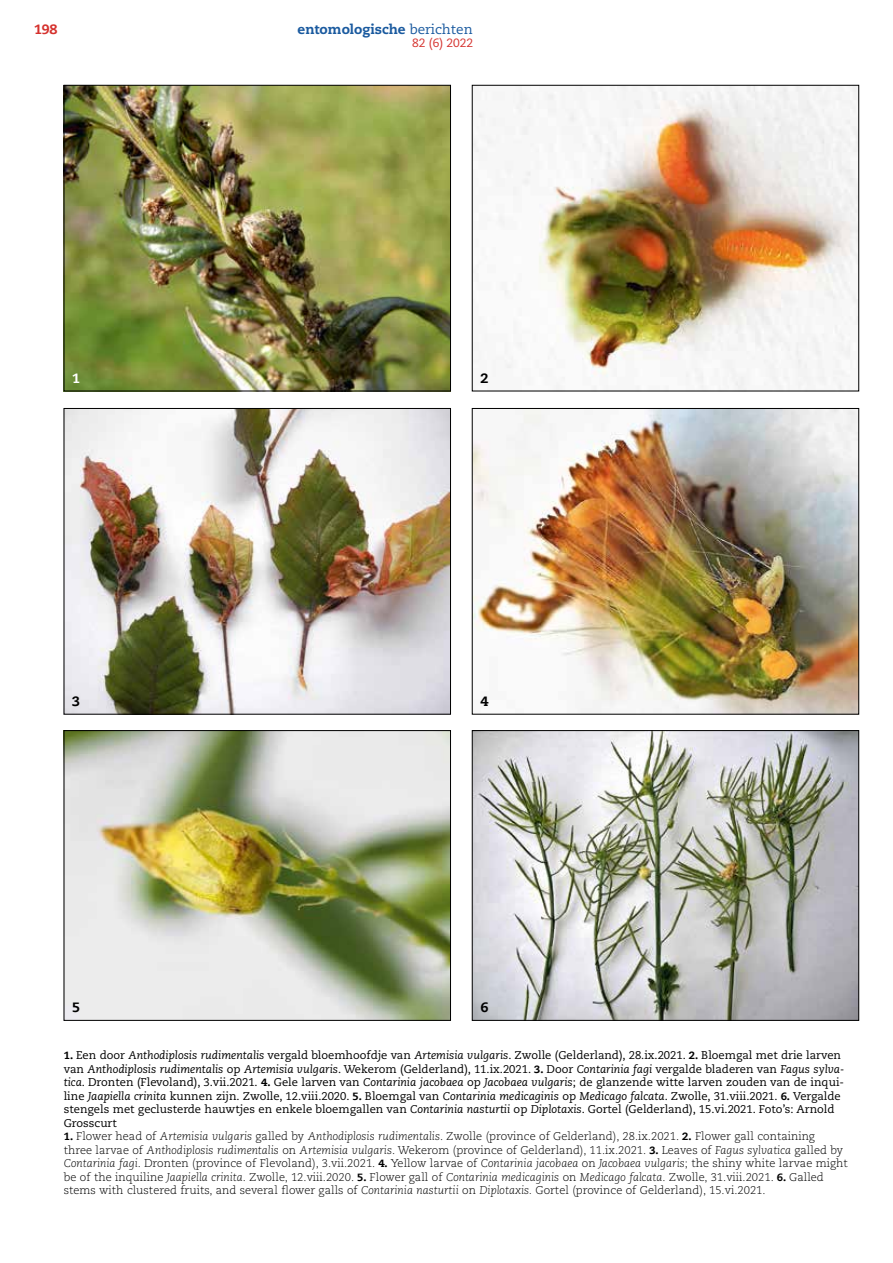
<style>
.page{position:relative;width:893px;height:1263px;background:#fff}
.page>*{position:absolute;margin:0;border:0;box-sizing:border-box;transform-origin:0 0}
.t1{font:800 13.5px "Caecilia LT Pro 85";color:#1a5a9f}
.t2{font:800 13.5px "Caecilia LT Pro 85";color:#000}
.t3{font:800 13.5px "Caecilia LT Pro 85";color:#d5312d}
.t4{font:800 13.5px "Caecilia LT Pro 85";color:#fff}
.t5{font:12px "Caecilia LT Pro 55 Roman";color:#d5312d}
.t6{font:300 11.25px/13.5px "Caecilia LT Pro 45";color:#000}
.t7{font:11.25px/13.5px "Caecilia LT Pro 55 Roman";color:#000}
.t8{font:italic 11.25px "Caecilia LT Pro 56";color:#000}
.s1{font-family:"Caecilia LT Pro 55 Roman";font-weight:400}
.s2{font-family:"Caecilia LT Pro 85";font-weight:800;font-size:10.5px}
.s3{font-family:"Caecilia LT Pro 56";font-style:italic}
.s4{font-family:"Caecilia LT Pro 55 Roman";font-style:normal}
.s5{font-family:"Caecilia LT Pro 85";font-weight:800;font-style:normal;font-size:10.5px}
.s6{font-family:"Caecilia LT Pro 46";font-style:italic}
</style>
<div class="page">
<img style="left:66px;top:87px;width:383px;height:302px">
<div style="left:64px;top:85px;width:387px;height:306px;border:1px solid #000"></div>
<img style="left:66px;top:410px;width:383px;height:302px">
<div style="left:64px;top:408px;width:387px;height:306px;border:1px solid #000"></div>
<img style="left:66px;top:732px;width:383px;height:286px">
<div style="left:64px;top:730px;width:387px;height:290px;border:1px solid #000"></div>
<img style="left:474px;top:87px;width:383px;height:302px">
<div style="left:472px;top:85px;width:387px;height:306px;border:1px solid #000"></div>
<img style="left:474px;top:410px;width:383px;height:302px">
<div style="left:472px;top:408px;width:387px;height:306px;border:1px solid #000"></div>
<img style="left:474px;top:732px;width:383px;height:286px">
<div style="left:472px;top:730px;width:387px;height:290px;border:1px solid #000"></div>
<p class="t3" style="left:34px;top:20px;width:25px">198</p>
<p class="t1" style="left:298px;top:20px;width:177px">entomologische <span class="s1">berichten</span></p>
<p class="t5" style="left:412px;top:35px;width:62px">82 (6) 2022</p>
<p class="t4" style="left:72px;top:369px;width:9px">1</p>
<p class="t2" style="left:480px;top:369px;width:9px">2</p>
<p class="t2" style="left:72px;top:692px;width:9px">3</p>
<p class="t2" style="left:480px;top:692px;width:9px">4</p>
<p class="t2" style="left:72px;top:998px;width:9px">5</p>
<p class="t2" style="left:480px;top:998px;width:9px">6</p>
<p class="t7" style="left:64px;top:1048px;width:779px"><span class="s2">1.</span> Een door <span class="s3">Anthodiplosis rudimentalis</span> vergald bloemhoofdje van <span class="s3">Artemisia vulgaris</span>. Zwolle (Gelderland), 28.ix.2021. <span class="s2">2.</span> Bloemgal met drie larven</p>
<p class="t8" style="left:64px;top:1061px;width:782px"><span class="s4">van</span> Anthodiplosis rudimentalis <span class="s4">op</span> Artemisia vulgaris<span class="s4">. Wekerom (Gelderland), 11.ix.2021.</span> <span class="s5">3.</span> <span class="s4">Door</span> Contarinia fagi <span class="s4">vergalde bladeren van</span> Fagus sylva-</p>
<p class="t7" style="left:64px;top:1075px;width:782px"><span class="s3">tica</span>. Dronten (Flevoland), 3.vii.2021. <span class="s2">4.</span> Gele larven van <span class="s3">Contarinia jacobaea</span> op <span class="s3">Jacobaea vulgaris</span>; de glanzende witte larven zouden van de inqui&shy;line <span class="s3">Jaapiella crinita</span> kunnen zijn. Zwolle, 12.viii.2020. <span class="s2">5.</span> Bloemgal van <span class="s3">Contarinia medicaginis</span> op <span class="s3">Medicago falcata</span>. Zwolle, 31.viii.2021. <span class="s2">6.</span> Vergalde stengels met geclusterde hauwtjes en enkele bloemgallen van <span class="s3">Contarinia nasturtii</span> op <span class="s3">Diplotaxis</span>. Gortel (Gelderland), 15.vi.2021. Foto’s: Arnold Grosscurt</p>
<p class="t6" style="left:64px;top:1129px;width:786px"><span class="s2">1.</span> Flower head of <span class="s6">Artemisia vulgaris</span> galled by <span class="s6">Anthodiplosis rudimentalis</span>. Zwolle (province of Gelderland), 28.ix.2021. <span class="s2">2.</span> Flower gall containing<br>three larvae of <span class="s6">Anthodiplosis rudimentalis</span> on <span class="s6">Artemisia vulgaris</span>. Wekerom (province of Gelderland), 11.ix.2021. <span class="s2">3.</span> Leaves of <span class="s6">Fagus sylvatica</span> galled by <span class="s6">Contarinia fagi</span>. Dronten (province of Flevoland), 3.vii.2021. <span class="s2">4.</span> Yellow larvae of <span class="s6">Contarinia jacobaea</span> on <span class="s6">Jacobaea vulgaris</span>; the shiny white larvae might be of the inquiline <span class="s6">Jaapiella crinita</span>. Zwolle, 12.viii.2020. <span class="s2">5.</span> Flower gall of <span class="s6">Contarinia medicaginis</span> on <span class="s6">Medicago falcata</span>. Zwolle, 31.viii.2021. <span class="s2">6.</span> Galled stems with clustered fruits, and several flower galls of <span class="s6">Contarinia nasturtii</span> on <span class="s6">Diplotaxis.</span> Gortel (province of Gelderland), 15.vi.2021.</p>
</div>
